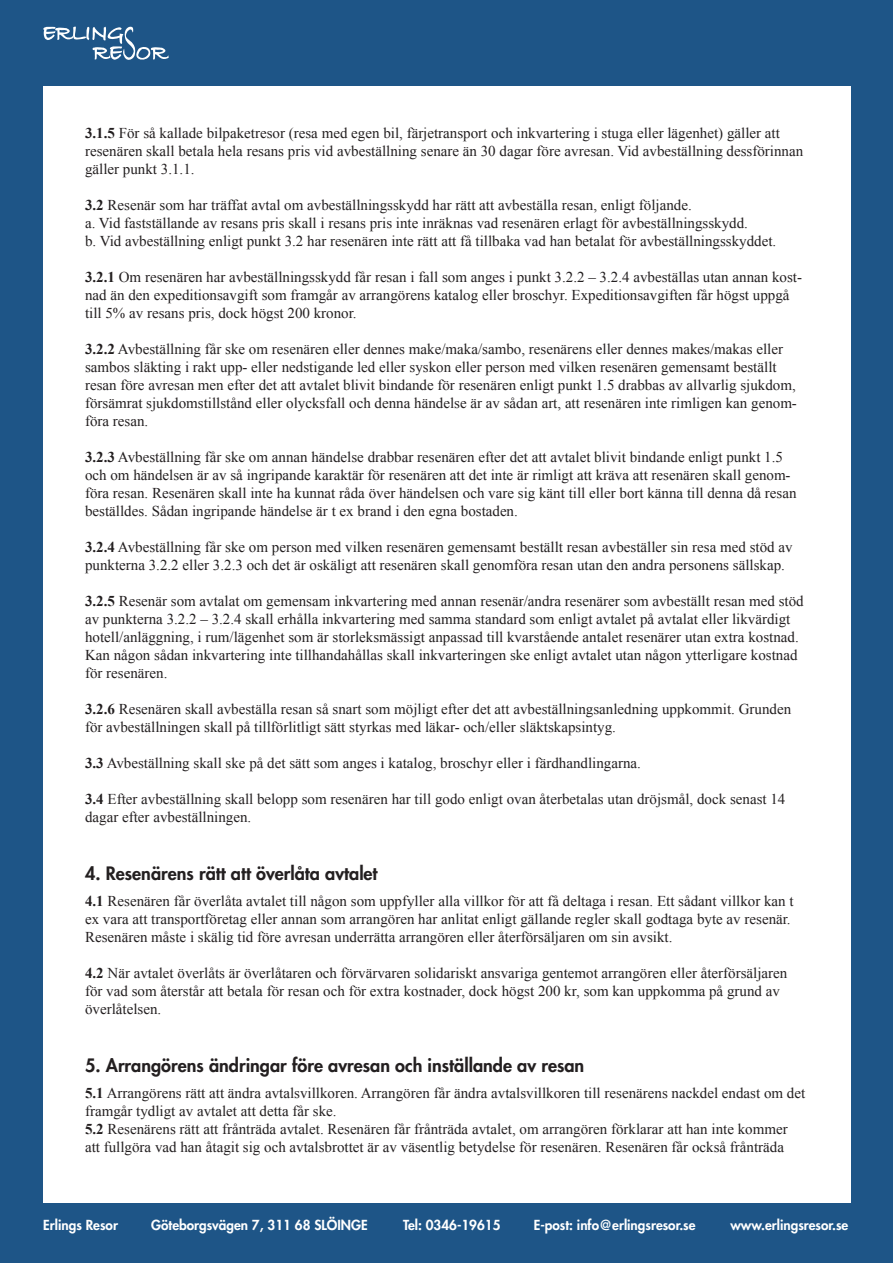
<style>
.page{position:relative;width:893px;height:1263px;background:#1e5587}
.page>*{position:absolute;margin:0;border:0;box-sizing:border-box;transform-origin:0 0}
.t1{font:800 18px "Futura Std";color:#231f20}
.t2{font:15px/18px "Times New Roman";color:#231f20}
.t3{font:800 13.5px "Futura Std";color:#fff}
.s1{font-weight:700}
</style>
<div class="page">
<div style="left:43px;top:86px;width:808px;height:1117px;background:#fff"></div>
<svg style="left:43px;top:26px;width:126px;height:34px"></svg>
<p class="t2" style="left:85px;top:124px;width:720px"><span class="s1">3.1.5</span> För så kallade bilpaketresor (resa med egen bil, färjetransport och inkvartering i stuga eller lägenhet) gäller att resenären skall betala hela resans pris vid avbeställning senare än 30 dagar före avresan. Vid avbeställning dessförinnan gäller punkt 3.1.1.</p>
<p class="t2" style="left:85px;top:196px;width:608px"><span class="s1">3.2</span> Resenär som har träffat avtal om avbeställningsskydd har rätt att avbeställa resan, enligt följande.</p>
<p class="t2" style="left:85px;top:214px;width:664px">a. Vid fastställande av resans pris skall i resans pris inte inräknas vad resenären erlagt för avbeställningsskydd.</p>
<p class="t2" style="left:85px;top:232px;width:693px">b. Vid avbeställning enligt punkt 3.2 har resenären inte rätt att få tillbaka vad han betalat för avbeställningsskyddet.</p>
<p class="t2" style="left:85px;top:268px;width:718px"><span class="s1">3.2.1</span> Om resenären har avbeställningsskydd får resan i fall som anges i punkt 3.2.2 – 3.2.4 avbeställas utan annan kost&shy;nad än den expeditionsavgift som framgår av arrangörens katalog eller broschyr. Expeditionsavgiften får högst uppgå till 5% av resans pris, dock högst 200 kronor.</p>
<p class="t2" style="left:85px;top:340px;width:713px"><span class="s1">3.2.2</span> Avbeställning får ske om resenären eller dennes make/maka/sambo, resenärens eller dennes makes/makas eller sambos släkting i rakt upp- eller nedstigande led eller syskon eller person med vilken resenären gemensamt beställt resan före avresan men efter det att avtalet blivit bindande för resenären enligt punkt 1.5 drabbas av allvarlig sjukdom, försämrat sjukdomstillstånd eller olycksfall och denna händelse är av sådan art, att resenären inte rimligen kan genom&shy;föra resan.</p>
<p class="t2" style="left:85px;top:448px;width:713px"><span class="s1">3.2.3</span> Avbeställning får ske om annan händelse drabbar resenären efter det att avtalet blivit bindande enligt punkt 1.5 och om händelsen är av så ingripande karaktär för resenären att det inte är rimligt att kräva att resenären skall genom&shy;föra resan. Resenären skall inte ha kunnat råda över händelsen och vare sig känt till eller bort känna till denna då resan beställdes. Sådan ingripande händelse är t ex brand i den egna bostaden.</p>
<p class="t2" style="left:85px;top:538px;width:709px"><span class="s1">3.2.4</span> Avbeställning får ske om person med vilken resenären gemensamt beställt resan avbeställer sin resa med stöd av punkterna 3.2.2 eller 3.2.3 och det är oskäligt att resenären skall genomföra resan utan den andra personens sällskap.</p>
<p class="t2" style="left:85px;top:592px;width:720px"><span class="s1">3.2.5</span> Resenär som avtalat om gemensam inkvartering med annan resenär/andra resenärer som avbeställt resan med stöd av punkterna 3.2.2 – 3.2.4 skall erhålla inkvartering med samma standard som enligt avtalet på avtalat eller likvärdigt hotell/anläggning, i rum/lägenhet som är storleksmässigt anpassad till kvarstående antalet resenärer utan extra kostnad.<br>Kan någon sådan inkvartering inte tillhandahållas skall inkvarteringen ske enligt avtalet utan någon ytterligare kostnad för resenären.</p>
<p class="t2" style="left:85px;top:700px;width:708px"><span class="s1">3.2.6</span> Resenären skall avbeställa resan så snart som möjligt efter det att avbeställningsanledning uppkommit. Grunden för avbeställningen skall på tillförlitligt sätt styrkas med läkar- och/eller släktskapsintyg.</p>
<p class="t2" style="left:85px;top:754px;width:557px"><span class="s1">3.3</span> Avbeställning skall ske på det sätt som anges i katalog, broschyr eller i färdhandlingarna.</p>
<p class="t2" style="left:85px;top:790px;width:702px"><span class="s1">3.4</span> Efter avbeställning skall belopp som resenären har till godo enligt ovan återbetalas utan dröjsmål, dock senast 14 dagar efter avbeställningen.</p>
<p class="t1" style="left:85px;top:862px;width:294px">4. Resenärens rätt att överlåta avtalet</p>
<p class="t2" style="left:85px;top:892px;width:710px"><span class="s1">4.1</span> Resenären får överlåta avtalet till någon som uppfyller alla villkor för att få deltaga i resan. Ett sådant villkor kan t ex vara att transportföretag eller annan som arrangören har anlitat enligt gällande regler skall godtaga byte av resenär.<br>Resenären måste i skälig tid före avresan underrätta arrangören eller återförsäljaren om sin avsikt.</p>
<p class="t2" style="left:85px;top:964px;width:704px"><span class="s1">4.2</span> När avtalet överlåts är överlåtaren och förvärvaren solidariskt ansvariga gentemot arrangören eller återförsäljaren för vad som återstår att betala för resan och för extra kostnader, dock högst 200 kr, som kan uppkomma på grund av överlåtelsen.</p>
<p class="t1" style="left:85px;top:1054px;width:501px">5. Arrangörens ändringar före avresan och inställande av resan</p>
<p class="t2" style="left:85px;top:1084px;width:722px"><span class="s1">5.1</span> Arrangörens rätt att ändra avtalsvillkoren. Arrangören får ändra avtalsvillkoren till resenärens nackdel endast om det framgår tydligt av avtalet att detta får ske.</p>
<p class="t2" style="left:85px;top:1120px;width:704px"><span class="s1">5.2</span> Resenärens rätt att frånträda avtalet. Resenären får frånträda avtalet, om arrangören förklarar att han inte kommer att fullgöra vad han åtagit sig och avtalsbrottet är av väsentlig betydelse för resenären. Resenären får också frånträda</p>
<p class="t3" style="left:43px;top:1216px;width:76px">Erlings Resor</p>
<p class="t3" style="left:151px;top:1216px;width:218px">Göteborgsvägen 7, 311 68 SLÖINGE</p>
<p class="t3" style="left:403px;top:1216px;width:99px">Tel: 0346-19615</p>
<p class="t3" style="left:534px;top:1216px;width:163px">E-post: info@erlingsresor.se</p>
<p class="t3" style="left:730px;top:1216px;width:120px">www.erlingsresor.se</p>
</div>
